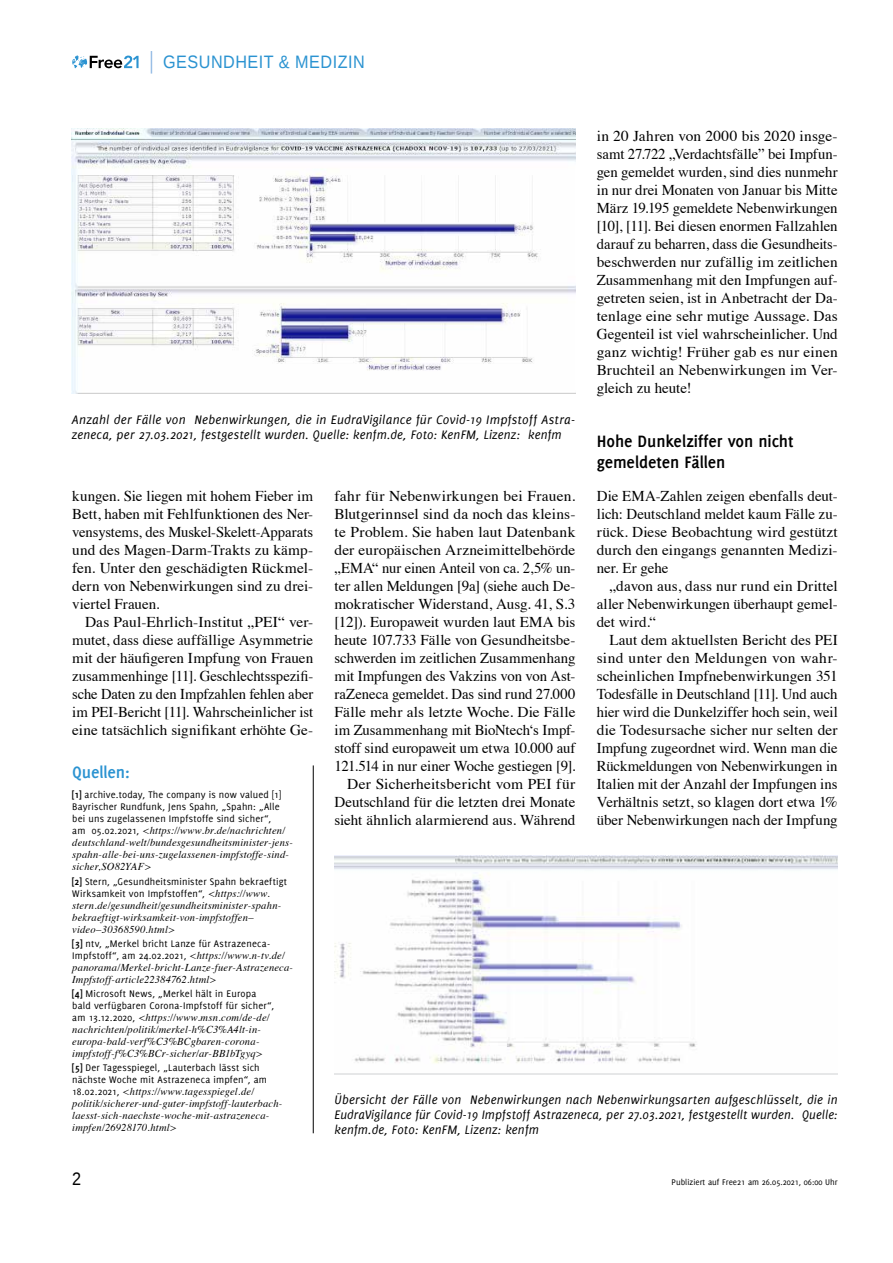
<style>
.page{position:relative;width:893px;height:1263px;background:#fff}
.page>*{position:absolute;margin:0;border:0;box-sizing:border-box;transform-origin:0 0}
.t1{font:700 18px/21px "Delicious";letter-spacing:-.005em;color:#000}
.t2{font:18px "Liberation Sans";letter-spacing:.03em;color:#2b93d1;scale:.9 1}
.t3{font:700 18px "Delicious";letter-spacing:-.01em;color:#2b93d1}
.t4{font:18px "Liberation Sans";color:#000;scale:.9 1}
.t5{font:15px/18px "Times";color:#000;text-align:justify}
.t6{font:italic 13.5px/15px "Delicious";letter-spacing:.015em;color:#000}
.t7{font:italic 10.5px/12px "Times";letter-spacing:.02em;color:#000}
.t8{font:10.5px/12px "Delicious";letter-spacing:.015em;color:#000}
.t9{font:9px "Delicious";color:#000}
.s1{font-weight:700}
.s2{font-family:"Delicious";font-style:normal}
.s3{font-family:"Times";font-style:italic}
</style>
<div class="page">
<svg style="left:72px;top:55px;width:67px;height:13px"></svg>
<svg style="left:151px;top:51px;width:1px;height:23px"></svg>
<img style="left:72px;top:129px;width:503px;height:264px">
<img style="left:334px;top:856px;width:504px;height:207px">
<hr style="left:313px;top:765px;width:1px;height:368px;background:#000">
<p class="t2" style="left:163px;top:52px;width:225px">GESUNDHEIT &amp; MEDIZIN</p>
<p class="t5" style="left:597px;top:126px;width:242px">in 20 Jahren von 2000 bis 2020 insge&shy;samt 27.722 „Verdachtsfälle” bei Impfun&shy;gen gemeldet wurden, sind dies nunmehr in nur drei Monaten von Januar bis Mitte März 19.195 gemeldete Nebenwirkungen [10], [11]. Bei diesen enormen Fallzahlen darauf zu beharren, dass die Gesundheits&shy;beschwerden nur zufällig im zeitlichen Zusammenhang mit den Impfungen auf&shy;getreten seien, ist in Anbetracht der Da&shy;tenlage eine sehr mutige Aussage. Das Gegenteil ist viel wahrscheinlicher. Und ganz wichtig! Früher gab es nur einen Bruchteil an Nebenwirkungen im Ver&shy;gleich zu heute!</p>
<p class="t1" style="left:597px;top:431px;width:198px">Hohe Dunkelziffer von nicht gemeldeten Fällen</p>
<p class="t5" style="left:597px;top:486px;width:242px">Die EMA-Zahlen zeigen ebenfalls deut&shy;lich: Deutschland meldet kaum Fälle zu&shy;rück. Diese Beobachtung wird gestützt durch den eingangs genannten Medizi&shy;ner. Er gehe</p>
<p class="t5" style="left:597px;top:576px;width:242px;text-indent:13px">„davon aus, dass nur rund ein Drittel aller Nebenwirkungen überhaupt gemel&shy;det wird.“</p>
<p class="t5" style="left:597px;top:630px;width:242px;text-indent:13px">Laut dem aktuellsten Bericht des PEI sind unter den Meldungen von wahr&shy;scheinlichen Impfnebenwirkungen 351<br>Todesfälle in Deutschland [11]. Und auch hier wird die Dunkelziffer hoch sein, weil die Todesursache sicher nur selten der Impfung zugeordnet wird. Wenn man die Rückmeldungen von Nebenwirkungen in Italien mit der Anzahl der Impfungen ins Verhältnis setzt, so klagen dort etwa 1% über Nebenwirkungen nach der Impfung</p>
<p class="t6" style="left:72px;top:412px;width:505px">Anzahl der Fälle von Nebenwirkungen, die in EudraVigilance für Covid-19 Impfstoff Astra&shy;zeneca, per 27.03.2021, festgestellt wurden. Quelle: kenfm.de, Foto: KenFM, Lizenz: kenfm</p>
<p class="t5" style="left:72px;top:486px;width:242px">kungen. Sie liegen mit hohem Fieber im Bett, haben mit Fehlfunktionen des Ner&shy;vensystems, des Muskel-Skelett-Apparats und des Magen-Darm-Trakts zu kämp&shy;fen. Unter den geschädigten Rückmel&shy;dern von Nebenwirkungen sind zu drei&shy;viertel Frauen.</p>
<p class="t5" style="left:72px;top:612px;width:242px;text-indent:13px">Das Paul-Ehrlich-Institut „PEI“ ver&shy;mutet, dass diese auffällige Asymmetrie mit der häufigeren Impfung von Frauen zusammenhinge [11]. Geschlechtsspezifi&shy;sche Daten zu den Impfzahlen fehlen aber im PEI-Bericht [11]. Wahrscheinlicher ist eine tatsächlich signifikant erhöhte Ge-</p>
<p class="t5" style="left:334px;top:486px;width:242px;text-align:right">fahr für Nebenwirkungen bei Frauen.<br>Blutgerinnsel sind da noch das kleins&shy;te Problem. Sie haben laut Datenbank der europäischen Arzneimittelbehörde „EMA“ nur einen Anteil von ca. 2,5% un&shy;ter allen Meldungen [9a] (siehe auch De&shy;mokratischer Widerstand, Ausg. 41, S.3 [12]). Europaweit wurden laut EMA bis heute 107.733 Fälle von Gesundheitsbe&shy;schwerden im zeitlichen Zusammenhang mit Impfungen des Vakzins von von Ast&shy;raZeneca gemeldet. Das sind rund 27.000<br>Fälle mehr als letzte Woche. Die Fälle im Zusammenhang mit BioNtech‘s Impf&shy;stoff sind europaweit um etwa 10.000 auf 121.514 in nur einer Woche gestiegen [9].<br>Der Sicherheitsbericht vom PEI für Deutschland für die letzten drei Monate sieht ähnlich alarmierend aus. Während</p>
<p class="t3" style="left:72px;top:762px;width:59px">Quellen:</p>
<p class="t8" style="left:72px;top:789px;width:210px;text-align:justify"><span class="s1">[1]</span> archive.today, The company is now valued [1] Bayrischer Rundfunk, Jens Spahn, „Spahn: „Alle bei uns zugelassenen Impfstoffe sind sicher“,</p>
<p class="t7" style="left:72px;top:824px;width:222px"><span class="s2">am 05.02.2021,</span> &lt;https://www.br.de/nachrichten/ deutschland-welt/bundesgesundheitsminister-jens&shy;spahn-alle-bei-uns-zugelassenen-impfstoffe-sind&shy;sicher,SO82YAF&gt;</p>
<p class="t8" style="left:72px;top:875px;width:216px"><span class="s1">[2]</span> Stern, „Gesundheitsminister Spahn bekraeftigt<br>Wirksamkeit von Impfstoffen“, <span class="s3">&lt;https://www.</span></p>
<p class="t7" style="left:72px;top:898px;width:211px">stern.de/gesundheit/gesundheitsminister-spahn&shy;bekraeftigt-wirksamkeit-von-impfstoffen– video–30368590.html&gt;</p>
<p class="t8" style="left:72px;top:937px;width:214px"><span class="s1">[3]</span> ntv, „Merkel bricht Lanze für Astrazeneca-<br>Impfstoff“, am 24.02.2021, <span class="s3">&lt;https://www.n-tv.de/</span></p>
<p class="t7" style="left:72px;top:960px;width:222px">panorama/Merkel-bricht-Lanze-fuer-Astrazeneca-<br>Impfstoff-article22384762.html&gt;</p>
<p class="t8" style="left:72px;top:987px;width:203px"><span class="s1">[4]</span> Microsoft News, „Merkel hält in Europa bald verfügbaren Corona-Impfstoff für sicher“,</p>
<p class="t7" style="left:72px;top:1011px;width:199px"><span class="s2">am 13.12.2020,</span> &lt;https://www.msn.com/de-de/ nachrichten/politik/merkel-h%C3%A4lt-in&shy;europa-bald-verf%C3%BCgbaren-corona&shy;impfstoff-f%C3%BCr-sicher/ar-BB1bTgyq&gt;</p>
<p class="t8" style="left:72px;top:1061px;width:196px"><span class="s1">[5]</span> Der Tagesspiegel, „Lauterbach lässt sich nächste Woche mit Astrazeneca impfen“, am</p>
<p class="t7" style="left:72px;top:1085px;width:212px"><span class="s2">18.02.2021,</span> &lt;https://www.tagesspiegel.de/ politik/sicherer-und-guter-impfstoff-lauterbach&shy;laesst-sich-naechste-woche-mit-astrazeneca&shy;impfen/26928170.html&gt;</p>
<p class="t6" style="left:334px;top:1092px;width:505px;text-align:justify">Übersicht der Fälle von Nebenwirkungen nach Nebenwirkungsarten aufgeschlüsselt, die in EudraVigilance für Covid-19 Impfstoff Astrazeneca, per 27.03.2021, festgestellt wurden. Quelle: kenfm.de, Foto: KenFM, Lizenz: kenfm</p>
<p class="t4" style="left:72px;top:1169px;width:12px">2</p>
<p class="t9" style="left:672px;top:1177px;width:168px">Publiziert auf Free21 am 26.05.2021, 06:00 Uhr</p>
</div>
